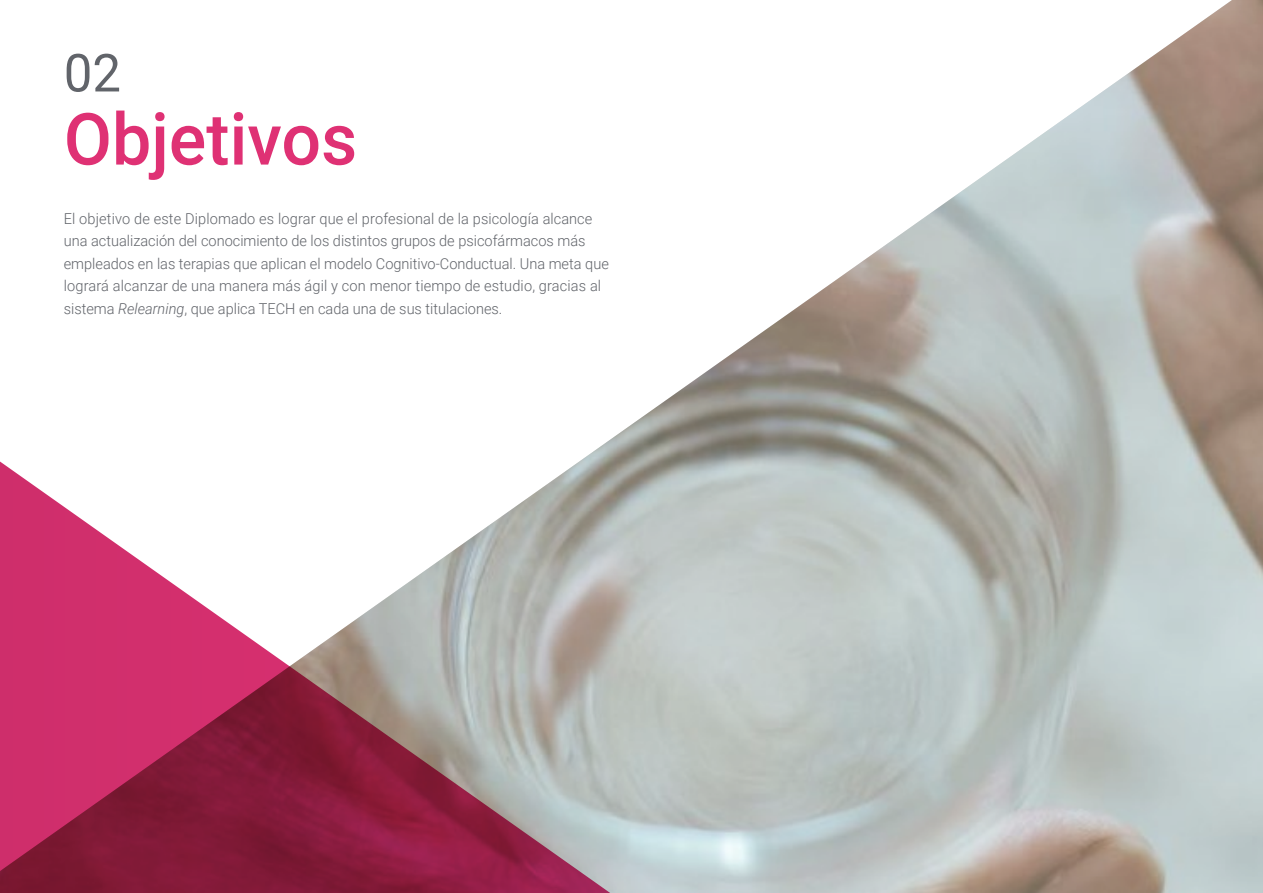
<style>
.page{position:relative;width:1263px;height:893px;background:#fff}
.page>*{position:absolute;margin:0;border:0;box-sizing:border-box;transform-origin:0 0}
.t1{font:500 72px "Roboto";color:#df3174}
.t2{font:52.5px "Roboto";color:#61646a}
.t3{font:300 15px/22.5px "Roboto";color:#61646a}
.s1{font-style:italic}
</style>
<div class="page">
<img style="left:601px;top:0;width:662px;height:893px">
<svg style="left:0;top:446px;width:640px;height:447px"></svg>
<h2 class="t2" style="left:64px;top:36px;width:59px">02</h2>
<h1 class="t1" style="left:64px;top:89px;width:295px">Objetivos</h1>
<p class="t3" style="left:64px;top:207px;width:547px">El objetivo de este Diplomado es lograr que el profesional de la psicología alcance una actualización del conocimiento de los distintos grupos de psicofármacos más empleados en las terapias que aplican el modelo Cognitivo-Conductual. Una meta que logrará alcanzar de una manera más ágil y con menor tiempo de estudio, gracias al sistema <span class="s1">Relearning</span>, que aplica TECH en cada una de sus titulaciones.</p>
</div>
